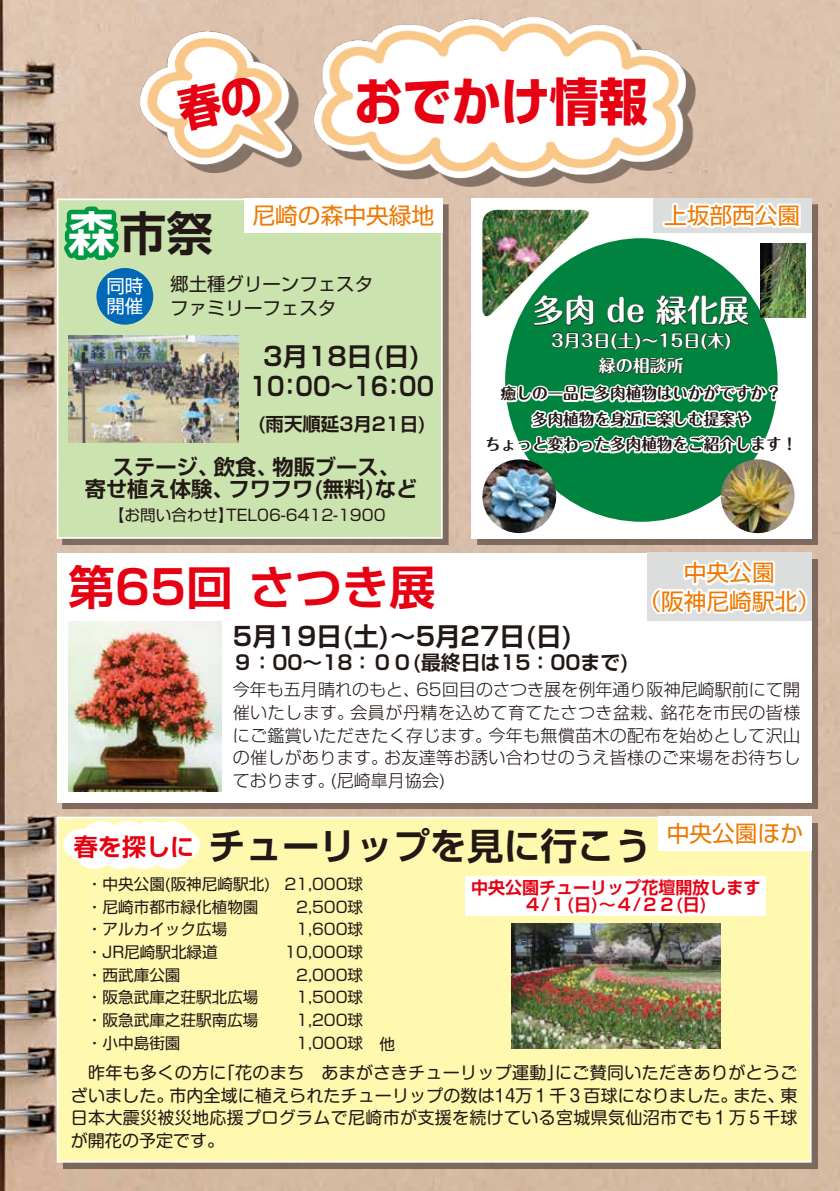
<style>
.page{position:relative;width:840px;height:1191px;background:#fff}
.page>*{position:absolute;margin:0;border:0;box-sizing:border-box;transform-origin:0 0}
.t1{font:700 51px "Shin Go Pr 6 N";color:#e60012;scale:.96 1}
.t2{font:700 46.8px "Shin Go Pr 6 N De";color:#e60012}
.t3{font:700 46.8px "Shin Go Pr 6 N De";color:#221815}
.t4{font:700 36.8px "Shin Go Pr 6 N De";color:#221815}
.t5{font:700 31.2px "Maru Fo Pro";color:#fff}
.t6{font:700 25.6px/29.8px "Shin Go Pr 6 N De";color:#221815;text-align:center}
.t7{font:22.6px/28.4px "Shin Go Pr 6 N";color:#ee7800;text-align:center}
.t8{font:700 21.2px/21.2px "Shin Go Pr 6 N De";color:#221815;text-align:center}
.t9{font:700 19.8px "Shin Go Pr 6 N De";color:#221815}
.t10{font:18.4px/24.2px "Shin Go Pr 6 N";color:#221815}
.t11{font:700 18.4px "Shin Go Pr 6 N De";color:#221815}
.t12{font:18.4px/19.8px "Shin Go Pr 6 N";color:#fff}
.t13{font:300 17px/22.6px "Shin Go Pr 6 N";letter-spacing:.02em;color:#221815;text-align:justify}
.t14{font:17px/22.6px "Shin M Go Pr 6 N";letter-spacing:.02em;color:#221815;text-align:justify}
.t15{font:700 17px/17px "Shin Go Pr 6 N De";color:#e60012;text-align:center}
.t16{font:700 17px/25.6px "Maru Fo Pro";color:#fff;text-align:center}
.t17{font:15.6px/22.6px "Shin Go Pr 6 N";color:#221815}
.t18{font:700 15.6px/25.6px "Maru Fo Pro";color:#221815;text-align:center}
.s1{color:#fff}
.s2{font-size:24px;color:#e60012}
</style>
<div class="page">
<img style="left:0;top:0;width:839px;height:1191px">
<img style="left:141px;top:32px;width:161px;height:140px">
<img style="left:314px;top:18px;width:381px;height:168px">
<div style="left:63px;top:204px;width:385px;height:341px;background:#221815;opacity:.5"></div>
<div style="left:57px;top:198px;width:385px;height:341px;background:#cbe3ae;border:2px solid #fff"></div>
<div style="left:63px;top:822px;width:754px;height:346px;background:#221815;opacity:.5"></div>
<div style="left:57px;top:816px;width:754px;height:346px;background:#fff9b0;border:2px solid #fff"></div>
<div style="left:476px;top:204px;width:341px;height:341px;background:#221815;opacity:.5"></div>
<div style="left:471px;top:198px;width:340px;height:341px;background:#fff"></div>
<svg style="left:56px;top:200px;width:71px;height:69px"></svg>
<img style="left:68px;top:336px;width:170px;height:106px">
<div style="left:244px;top:198px;width:198px;height:34px;background:#fff"></div>
<div style="left:658px;top:816px;width:153px;height:34px;background:#fff"></div>
<div style="left:652px;top:198px;width:159px;height:34px;background:#dcdddd"></div>
<svg style="left:662px;top:203px;width:139px;height:25px"></svg>
<div style="left:63px;top:559px;width:754px;height:249px;background:#221815;opacity:.5"></div>
<div style="left:57px;top:553px;width:754px;height:249px;background:#fff"></div>
<img style="left:68px;top:621px;width:153px;height:170px">
<div style="left:646px;top:553px;width:165px;height:68px;background:#dcdddd"></div>
<svg style="left:651px;top:560px;width:157px;height:54px"></svg>
<div style="left:505px;top:238px;width:272px;height:284px;background:#00833e;border-radius:50%"></div>
<svg style="left:505px;top:294px;width:287px;height:191px"></svg>
<div style="left:96px;top:268px;width:57px;height:57px;background:#0068b7;border-radius:50%"></div>
<img style="left:482px;top:459px;width:74px;height:74px;border-radius:37px">
<img style="left:760px;top:244px;width:45px;height:73px">
<img style="left:720px;top:459px;width:74px;height:74px;border-radius:37px">
<div style="left:465px;top:876px;width:300px;height:40px;background:#fff"></div>
<img style="left:511px;top:923px;width:208px;height:125px">
<svg style="left:63px;top:821px;width:137px;height:48px"></svg>
<img style="left:482px;top:210px;width:113px;height:108px">
<svg style="left:175px;top:74px;width:89px;height:58px"></svg>
<h1 class="t1" style="left:353px;top:62px;width:308px">おでかけ情報</h1>
<h3 class="t7" style="left:252px;top:200px;width:183px">尼崎の森中央緑地</h3>
<h2 class="t3" style="left:68px;top:195px;width:146px"><span class="s1">森</span>市祭</h2>
<p class="t10" style="left:170px;top:271px;width:204px">郷土種グリーンフェスタファミリーフェスタ</p>
<p class="t12" style="left:106px;top:275px;width:38px">同時開催</p>
<h3 class="t6" style="left:249px;top:340px;width:186px">3月18日(日)<br>10：00～16：00</h3>
<p class="t11" style="left:257px;top:409px;width:170px">(雨天順延3月21日)</p>
<h3 class="t8" style="left:85px;top:455px;width:334px">ステージ、飲食、物販ブース、<br>寄せ植え体験、フワフワ(無料)など</h3>
<p class="t17" style="left:109px;top:503px;width:278px">【お問い合わせ】TEL06-6412-1900</p>
<h3 class="t7" style="left:663px;top:200px;width:138px">上坂部西公園</h3>
<h3 class="t5" style="left:533px;top:286px;width:217px">多肉 de 緑化展</h3>
<p class="t16" style="left:551px;top:325px;width:182px">3月3日(土)～15日(木)緑の相談所</p>
<p class="t18" style="left:485px;top:379px;width:313px">癒しの一品に多肉植物はいかがですか？<br>多肉植物を身近に楽しむ提案や<br>ちょっと変わった多肉植物をご紹介します！</p>
<h3 class="t7" style="left:638px;top:557px;width:183px">中央公園<br>（阪神尼崎駅北）</h3>
<h2 class="t2" style="left:68px;top:549px;width:369px">第65回 さつき展</h2>
<h3 class="t6" style="left:232px;top:620px;width:342px">5月19日(土)～5月27日(日)</h3>
<p class="t9" style="left:232px;top:646px;width:398px">９：00～18：００(最終日は15：00まで)</p>
<p class="t13" style="left:232px;top:677px;width:569px">今年も五月晴れのもと、65回目のさつき展を例年通り阪神尼崎駅前にて開催いたします。会員が丹精を込めて育てたさつき盆栽、銘花を市民の皆様にご鑑賞いただきたく存じます。今年も無償苗木の配布を始めとして沢山の催しがあります。お友達等お誘い合わせのうえ皆様のご来場をお待ちしております。(尼崎皐月協会)</p>
<h3 class="t4" style="left:74px;top:816px;width:578px"><span class="s2">春を探しに</span> チューリップを見に行こう</h3>
<h3 class="t7" style="left:666px;top:818px;width:138px">中央公園ほか</h3>
<p class="t17" style="left:87px;top:871px;width:278px">・中央公園(阪神尼崎駅北) 21,000球・尼崎市都市緑化植物園</p>
<p class="t17" style="left:296px;top:894px;width:68px">2,500球</p>
<p class="t17" style="left:87px;top:917px;width:142px">・アルカイック広場</p>
<p class="t17" style="left:296px;top:917px;width:68px">1,600球</p>
<p class="t17" style="left:87px;top:939px;width:132px">・JR尼崎駅北緑道</p>
<p class="t17" style="left:284px;top:939px;width:80px">10,000球</p>
<p class="t17" style="left:87px;top:962px;width:95px">・西武庫公園</p>
<p class="t17" style="left:296px;top:962px;width:68px">2,000球</p>
<p class="t17" style="left:87px;top:985px;width:173px">・阪急武庫之荘駅北広場</p>
<p class="t17" style="left:296px;top:985px;width:68px">1,500球</p>
<p class="t17" style="left:87px;top:1007px;width:173px">・阪急武庫之荘駅南広場</p>
<p class="t17" style="left:296px;top:1007px;width:68px">1,200球</p>
<p class="t17" style="left:87px;top:1030px;width:95px">・小中島街園</p>
<p class="t17" style="left:296px;top:1030px;width:100px">1,000球 他</p>
<p class="t15" style="left:471px;top:878px;width:291px">中央公園チューリップ花壇開放します<br>４/１(日)～４/２２(日)</p>
<p class="t14" style="left:71px;top:1060px;width:727px">　昨年も多くの方に「花のまち　あまがさきチューリップ運動」にご賛同いただきありがとうございました。市内全域に植えられたチューリップの数は14万１千３百球になりました。また、東日本大震災被災地応援プログラムで尼崎市が支援を続けている宮城県気仙沼市でも１万５千球が開花の予定です。</p>
</div>
